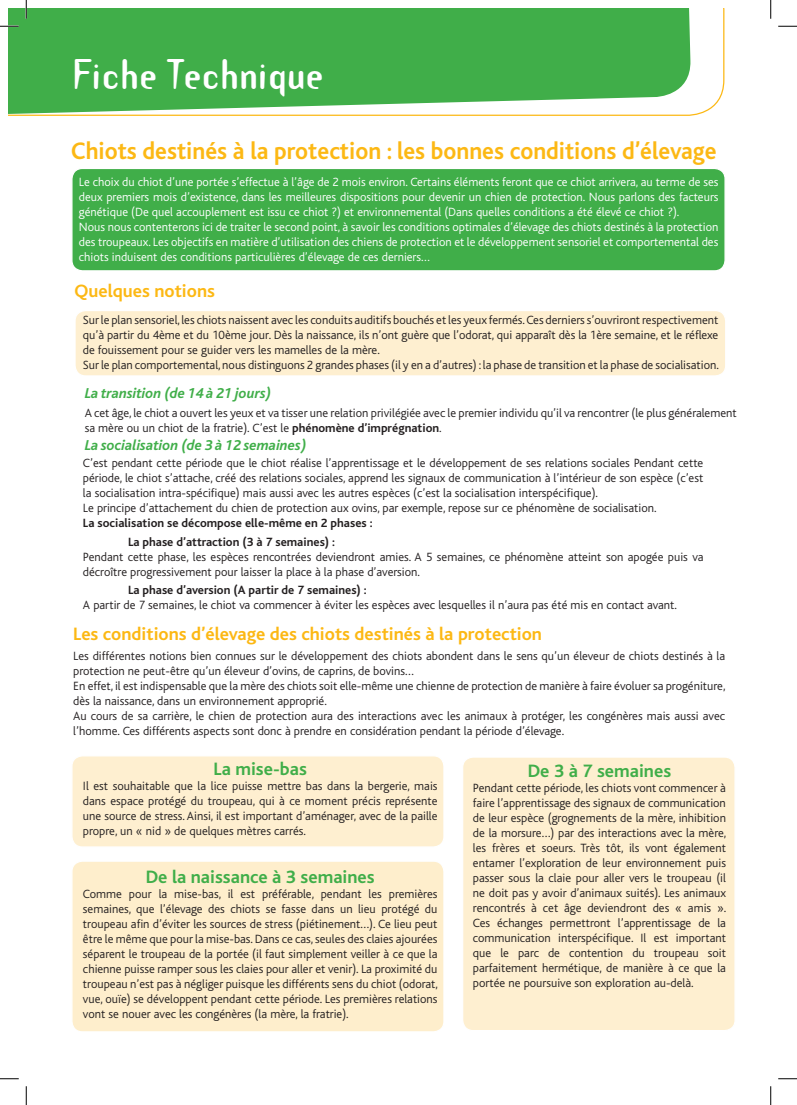
<style>
.page{position:relative;width:797px;height:1105px;background:#fff}
.page>*{position:absolute;margin:0;border:0;box-sizing:border-box;transform-origin:0 0}
.t1{font:700 37.5px "Template Gothic";color:#fff}
.t2{font:700 25px "Bliss";color:#fcb814;scale:.95 1}
.t3{font:700 18.75px "Bliss";color:#fcb814}
.t4{font:700 18.75px "Bliss";color:#40ae49}
.t5{font:italic 700 15px "Bliss";color:#40ae49}
.t6{font:300 12.5px/15px "Bliss";color:#231f20}
.t7{font:300 12.5px/15px "Bliss";color:#fff;text-align:justify}
.t8{font:700 12.5px "Bliss";color:#231f20}
.s1{font-weight:700}
</style>
<div class="page">
<div style="left:72px;top:861px;width:372px;height:171px;background:#feeecc;border-radius:11px"></div>
<div style="left:71px;top:860px;width:373px;height:172px;border:1px solid #fff;border-radius:11px"></div>
<svg style="left:9px;top:9px;width:715px;height:107px"></svg>
<svg style="left:9px;top:9px;width:682px;height:106px;background:#52b559"></svg>
<div style="left:72px;top:168px;width:653px;height:103px;background:#40ae49;border-radius:11px"></div>
<div style="left:71px;top:168px;width:654px;height:103px;border:1px solid #fff;border-radius:11px"></div>
<div style="left:75px;top:311px;width:650px;height:65px;background:#feefd0;border-radius:11px"></div>
<div style="left:74px;top:310px;width:652px;height:67px;border:1px solid #fff;border-radius:11px"></div>
<div style="left:462px;top:757px;width:273px;height:273px;background:#feefd0;border-radius:11px"></div>
<div style="left:462px;top:756px;width:273px;height:275px;border:1px solid #fff;border-radius:11px"></div>
<div style="left:72px;top:756px;width:372px;height:91px;background:#feefd0;border-radius:11px"></div>
<div style="left:71px;top:755px;width:373px;height:93px;border:1px solid #fff;border-radius:11px"></div>
<svg style="left:0;top:25px;width:19px;height:2px"></svg>
<svg style="left:778px;top:25px;width:19px;height:2px"></svg>
<svg style="left:0;top:1078px;width:19px;height:1px"></svg>
<svg style="left:778px;top:1078px;width:19px;height:1px"></svg>
<svg style="left:25px;top:0;width:2px;height:19px"></svg>
<svg style="left:25px;top:1086px;width:2px;height:19px"></svg>
<svg style="left:770px;top:0;width:1px;height:19px"></svg>
<svg style="left:770px;top:1086px;width:1px;height:19px"></svg>
<p class="t1" style="left:73px;top:48px;width:252px">Fiche Technique</p>
<p class="t2" style="left:71px;top:137px;width:680px">Chiots destinés à la protection : les bonnes conditions d’élevage</p>
<p class="t7" style="left:79px;top:175px;width:641px">Le choix du chiot d’une portée s’effectue à l’âge de 2 mois environ. Certains éléments feront que ce chiot arrivera, au terme de ses deux premiers mois d’existence, dans les meilleures dispositions pour devenir un chien de protection. Nous parlons des facteurs génétique (De quel accouplement est issu ce chiot ?) et environnemental (Dans quelles conditions a été élevé ce chiot ?).</p>
<p class="t7" style="left:79px;top:220px;width:641px">Nous nous contenterons ici de traiter le second point, à savoir les conditions optimales d’élevage des chiots destinés à la protection des troupeaux. Les objectifs en matière d’utilisation des chiens de protection et le développement sensoriel et comportemental des chiots induisent des conditions particulières d’élevage de ces derniers…</p>
<p class="t3" style="left:74px;top:281px;width:142px">Quelques notions</p>
<p class="t6" style="left:83px;top:313px;width:637px;text-align:justify">Sur le plan sensoriel, les chiots naissent avec les conduits auditifs bouchés et les yeux fermés. Ces derniers s’ouvriront respectivement qu’à partir du 4ème et du 10ème jour. Dès la naissance, ils n’ont guère que l’odorat, qui apparaît dès la 1ère semaine, et le réflexe de fouissement pour se guider vers les mamelles de la mère.</p>
<p class="t6" style="left:83px;top:358px;width:637px">Sur le plan comportemental, nous distinguons 2 grandes phases (il y en a d’autres) : la phase de transition et la phase de socialisation.</p>
<p class="t5" style="left:85px;top:386px;width:188px">La transition (de 14 à 21 jours)</p>
<p class="t6" style="left:85px;top:405px;width:653px">A cet âge, le chiot a ouvert les yeux et va tisser une relation privilégiée avec le premier individu qu’il va rencontrer (le plus généralement sa mère ou un chiot de la fratrie). C’est le <span class="s1">phénomène d’imprégnation</span>.</p>
<p class="t5" style="left:85px;top:437px;width:223px">La socialisation (de 3 à 12 semaines)</p>
<p class="t6" style="left:83px;top:455px;width:622px;text-align:justify">C’est pendant cette période que le chiot réalise l’apprentissage et le développement de ses relations sociales Pendant cette période, le chiot s’attache, créé des relations sociales, apprend les signaux de communication à l’intérieur de son espèce (c’est la socialisation intra-spécifique) mais aussi avec les autres espèces (c’est la socialisation interspécifique).</p>
<p class="t6" style="left:83px;top:500px;width:575px">Le principe d’attachement du chien de protection aux ovins, par exemple, repose sur ce phénomène de socialisation.</p>
<p class="t8" style="left:83px;top:516px;width:291px">La socialisation se décompose elle-même en 2 phases :</p>
<p class="t8" style="left:128px;top:535px;width:209px">La phase d’attraction (3 à 7 semaines) :</p>
<p class="t6" style="left:83px;top:549px;width:622px">Pendant cette phase, les espèces rencontrées deviendront amies. A 5 semaines, ce phénomène atteint son apogée puis va décroître progressivement pour laisser la place à la phase d’aversion.</p>
<p class="t8" style="left:128px;top:584px;width:240px">La phase d’aversion (A partir de 7 semaines) :</p>
<p class="t6" style="left:83px;top:598px;width:595px">A partir de 7 semaines, le chiot va commencer à éviter les espèces avec lesquelles il n’aura pas été mis en contact avant.</p>
<p class="t3" style="left:73px;top:624px;width:470px">Les conditions d’élevage des chiots destinés à la protection</p>
<p class="t6" style="left:73px;top:649px;width:653px">Les différentes notions bien connues sur le développement des chiots abondent dans le sens qu’un éleveur de chiots destinés à la protection ne peut-être qu’un éleveur d’ovins, de caprins, de bovins…</p>
<p class="t6" style="left:73px;top:679px;width:653px">En effet, il est indispensable que la mère des chiots soit elle-même une chienne de protection de manière à faire évoluer sa progéniture, dès la naissance, dans un environnement approprié.</p>
<p class="t6" style="left:73px;top:709px;width:653px">Au cours de sa carrière, le chien de protection aura des interactions avec les animaux à protéger, les congénères mais aussi avec l’homme. Ces différents aspects sont donc à prendre en considération pendant la période d’élevage.</p>
<p class="t4" style="left:213px;top:759px;width:95px">La mise-bas</p>
<p class="t6" style="left:83px;top:778px;width:356px;text-align:justify">Il est souhaitable que la lice puisse mettre bas dans la bergerie, mais dans espace protégé du troupeau, qui à ce moment précis représente une source de stress. Ainsi, il est important d’aménager, avec de la paille propre, un « nid » de quelques mètres carrés.</p>
<p class="t4" style="left:146px;top:867px;width:230px">De la naissance à 3 semaines</p>
<p class="t6" style="left:83px;top:887px;width:356px;text-align:justify">Comme pour la mise-bas, il est préférable, pendant les premières semaines, que l’élevage des chiots se fasse dans un lieu protégé du troupeau afin d’éviter les sources de stress (piétinement…). Ce lieu peut être le même que pour la mise-bas. Dans ce cas, seules des claies ajourées séparent le troupeau de la portée (il faut simplement veiller à ce que la chienne puisse ramper sous les claies pour aller et venir). La proximité du troupeau n’est pas à négliger puisque les différents sens du chiot (odorat, vue, ouïe) se développent pendant cette période. Les premières relations vont se nouer avec les congénères (la mère, la fratrie).</p>
<p class="t4" style="left:527px;top:761px;width:145px">De 3 à 7 semaines</p>
<p class="t6" style="left:473px;top:780px;width:255px;text-align:justify">Pendant cette période, les chiots vont commencer à faire l’apprentissage des signaux de communication de leur espèce (grognements de la mère, inhibition de la morsure…) par des interactions avec la mère, les frères et soeurs. Très tôt, ils vont également entamer l’exploration de leur environnement puis passer sous la claie pour aller vers le troupeau (il ne doit pas y avoir d’animaux suités). Les animaux rencontrés à cet âge deviendront des « amis ».<br>Ces échanges permettront l’apprentissage de la communication interspécifique. Il est important que le parc de contention du troupeau soit parfaitement hermétique, de manière à ce que la portée ne poursuive son exploration au-delà.</p>
</div>
